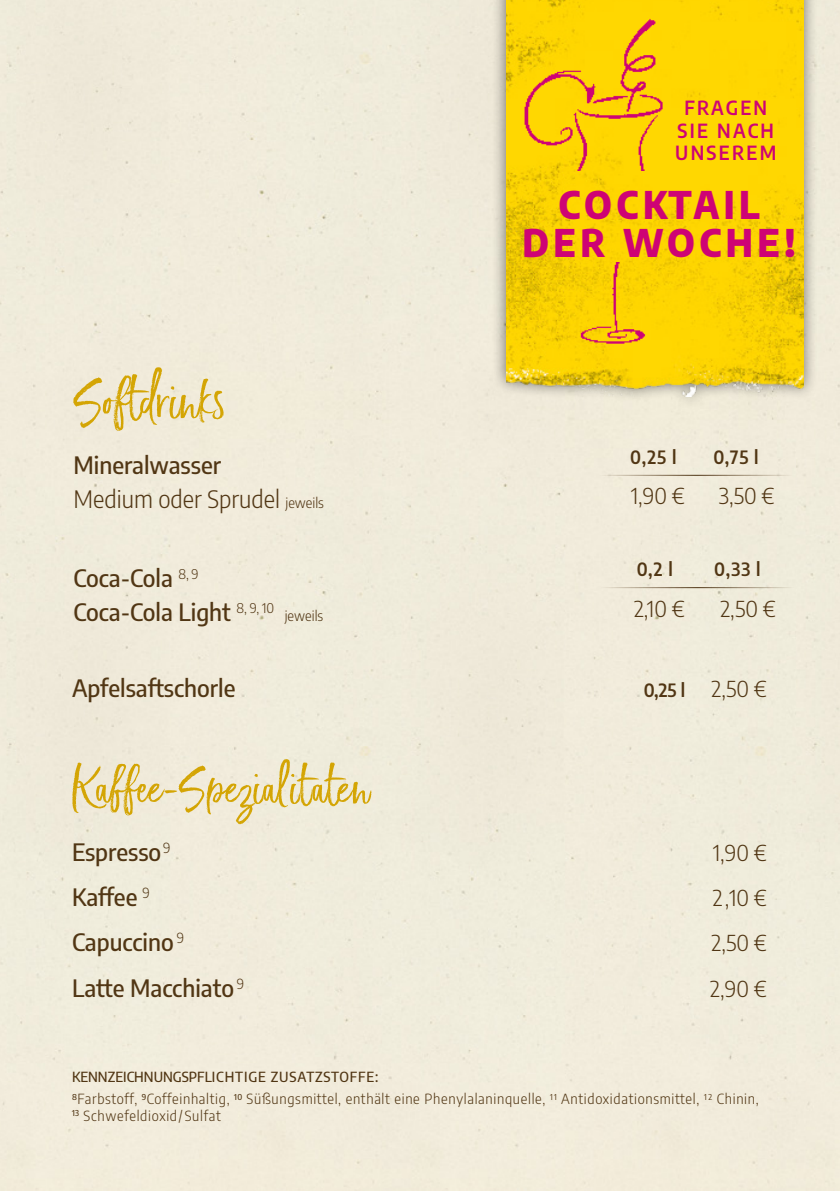
<style>
.page{position:relative;width:840px;height:1191px;background:#fff}
.page>*{position:absolute;margin:0;border:0;box-sizing:border-box;transform-origin:0 0}
.t1{font:60px "Just Heavenly";color:#d4a504}
.t2{font:56px "Just Heavenly";color:#d4a504}
.t3{font:800 semi-condensed 37.4px/38.4px "Encode Sans";letter-spacing:.12em;color:#ce0375;text-align:center}
.t4{font:500 semi-condensed 24px/34px "Encode Sans";color:#513614}
.t5{font:300 semi-condensed 24px/34px "Encode Sans";color:#513614}
.t6{font:300 semi-condensed 22px "Encode Sans";color:#513614}
.t7{font:600 semi-condensed 19.2px/23px "Encode Sans";letter-spacing:.12em;color:#ce0375;text-align:center}
.t8{font:600 semi-condensed 18px "Encode Sans";letter-spacing:.045em;color:#513614}
.t9{font:300 semi-condensed 14px/22.4px "Encode Sans";letter-spacing:.05em;color:#513614}
.t10{font:300 semi-condensed 14px "Encode Sans";color:#513614}
.s1{font-weight:500}
.s2{font-size:14px}
.s3{font-weight:300;font-size:22px}
</style>
<div class="page">
<hr style="left:598px;top:475px;width:194px;height:1px;background:#513614">
<hr style="left:600px;top:587px;width:193px;height:1px;background:#513614">
<div style="left:491px;top:0;width:326px;height:410px;background:#000;opacity:.56"></div>
<img style="left:506px;top:0;width:296px;height:396px">
<img style="left:521px;top:13px;width:149px;height:157px">
<img style="left:529px;top:263px;width:149px;height:87px">
<h1 class="t1" style="left:76px;top:361px;width:150px">Softdrinks</h1>
<h3 class="t5" style="left:73px;top:446px;width:252px"><span class="s1">Mineralwasser<br></span>Medium oder Sprudel <span class="s2">jeweils</span></h3>
<h3 class="t4" style="left:73px;top:560px;width:202px">Coca-Cola <sup>8,</sup> <sup>9<br></sup>Coca-Cola Light <sup>8,</sup> <sup>9,</sup> <sup>10</sup></h3>
<p class="t10" style="left:284px;top:606px;width:40px">jeweils</p>
<h3 class="t7" style="left:675px;top:95px;width:102px">FRAGEN<br>SIE NACH<br>UNSEREM</h3>
<h3 class="t3" style="left:522px;top:183px;width:274px">COCKTAIL<br>DER WOCHE!</h3>
<p class="t8" style="left:630px;top:444px;width:48px">0,25 l</p>
<p class="t8" style="left:713px;top:444px;width:47px">0,75 l</p>
<h3 class="t6" style="left:630px;top:481px;width:55px">1,90 €</h3>
<h3 class="t6" style="left:718px;top:481px;width:57px">3,50 €</h3>
<p class="t8" style="left:636px;top:556px;width:38px">0,2 l</p>
<p class="t8" style="left:713px;top:556px;width:48px">0,33 l</p>
<h3 class="t6" style="left:633px;top:593px;width:52px">2,10 €</h3>
<h3 class="t6" style="left:720px;top:593px;width:56px">2,50 €</h3>
<h3 class="t4" style="left:72px;top:670px;width:165px">Apfelsaftschorle</h3>
<p class="t8" style="left:643px;top:677px;width:124px">0,25 l <span class="s3">2,50 €</span></p>
<h2 class="t2" style="left:72px;top:750px;width:299px">Kaffee-Spezialitaten</h2>
<h3 class="t4" style="left:72px;top:833px;width:100px">Espresso<sup>9</sup></h3>
<h3 class="t6" style="left:712px;top:837px;width:55px">1,90 €</h3>
<h3 class="t4" style="left:72px;top:878px;width:79px">Kaffee <sup>9</sup></h3>
<h3 class="t6" style="left:712px;top:882px;width:55px">2,10 €</h3>
<h3 class="t4" style="left:72px;top:924px;width:113px">Capuccino <sup>9</sup></h3>
<h3 class="t6" style="left:711px;top:927px;width:56px">2,50 €</h3>
<h3 class="t4" style="left:72px;top:969px;width:174px">Latte Macchiato <sup>9</sup></h3>
<h3 class="t6" style="left:709px;top:973px;width:58px">2,90 €</h3>
<p class="t9" style="left:72px;top:1064px;width:687px"><span class="s1">KENNZEICHNUNGSPFLICHTIGE ZUSATZSTOFFE:<br></span><sup>8</sup>Farbstoff, <sup>9</sup>Coffeinhaltig, <sup>10</sup> Süßungsmittel, enthält eine Phenylalaninquelle, <sup>11</sup> Antidoxidationsmittel, <sup>1</sup> <sup>2</sup> Chinin,</p>
<p class="t9" style="left:72px;top:1104px;width:150px"><sup>13</sup> Schwefeldioxid/Sulfat</p>
</div>
